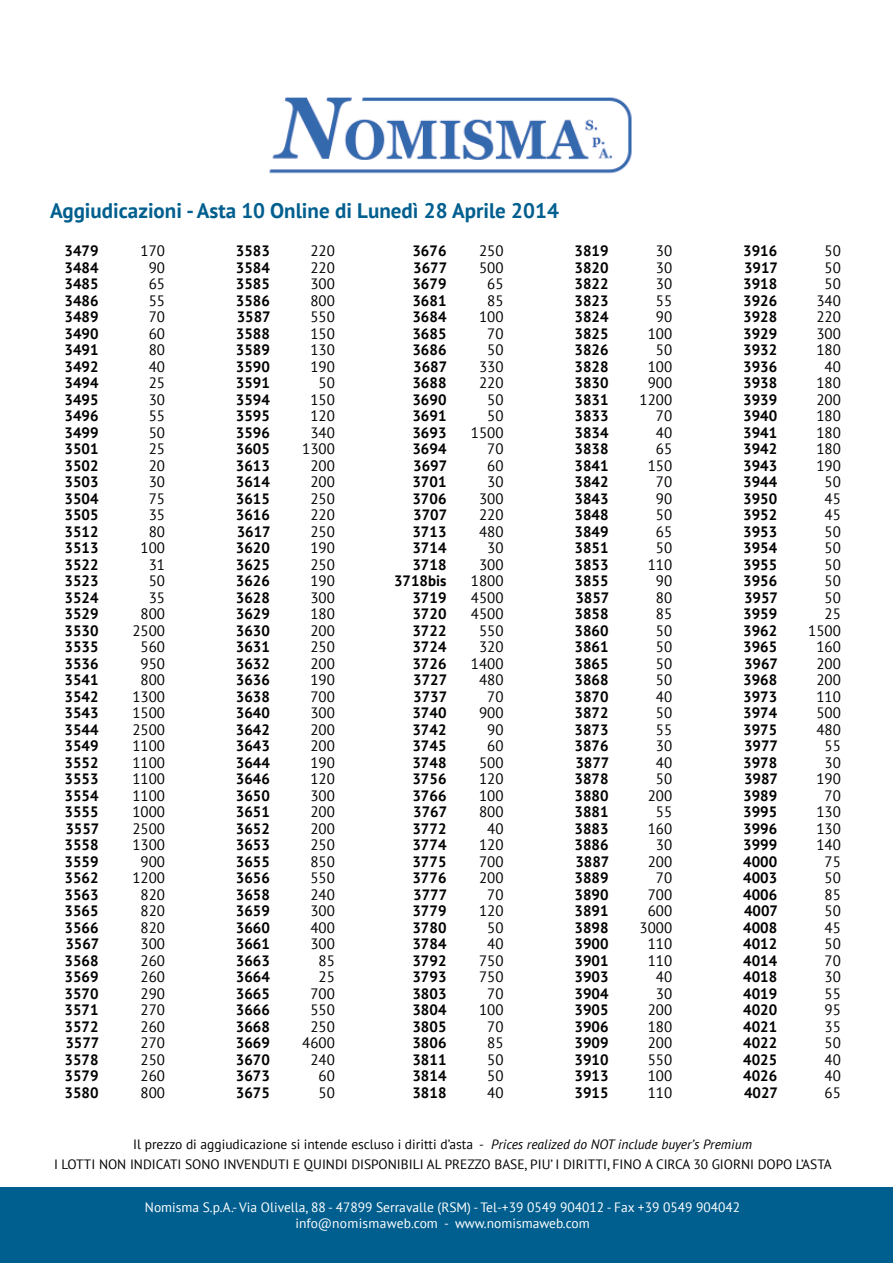
<style>
.page{position:relative;width:893px;height:1263px;background:#fff}
.page>*{position:absolute;margin:0;border:0;box-sizing:border-box;transform-origin:0 0}
.t1{font:700 21px "PT Sans";color:#005f8f}
.t2{font:700 15px/16.5px "PT Sans";color:#000;text-align:justify}
.t3{font:15px/16.5px "PT Sans";color:#000;text-align:right}
.t4{font:13.5px/19.5px "PT Sans";color:#000;text-align:center}
.t5{font:13.5px/16.5px "PT Sans";color:#fff;text-align:center}
.s1{font-style:italic}
</style>
<div class="page">
<div style="left:0;top:1187px;width:893px;height:76px;background:#005f8f"></div>
<img style="left:269px;top:97px;width:363px;height:77px">
<h1 class="t1" style="left:50px;top:197px;width:510px">Aggiudicazioni - Asta 10 Online di Lunedì 28 Aprile 2014</h1>
<p class="t2" style="left:574px;top:242px;width:36px">3819<br>3820<br>3822<br>3823<br>3824<br>3825<br>3826<br>3828<br>3830<br>3831<br>3833<br>3834<br>3838<br>3841<br>3842<br>3843<br>3848<br>3849<br>3851<br>3853<br>3855<br>3857<br>3858<br>3860<br>3861<br>3865<br>3868<br>3870<br>3872<br>3873<br>3876<br>3877<br>3878<br>3880<br>3881<br>3883<br>3886<br>3887<br>3889<br>3890<br>3891<br>3898<br>3900<br>3901<br>3903<br>3904<br>3905<br>3906<br>3909<br>3910<br>3913<br>3915</p>
<p class="t3" style="left:808px;top:242px;width:34px">50<br>50<br>50<br>340<br>220<br>300<br>180<br>40<br>180<br>200<br>180<br>180<br>180<br>190<br>50<br>45<br>45<br>50<br>50<br>50<br>50<br>50<br>25<br>1500<br>160<br>200<br>200<br>110<br>500<br>480<br>55<br>30<br>190<br>70<br>130<br>130<br>140<br>75<br>50<br>85<br>50<br>45<br>50<br>70<br>30<br>55<br>95<br>35<br>50<br>40<br>40<br>65</p>
<p class="t2" style="left:394px;top:242px;width:55px;text-align:right">3676<br>3677<br>3679<br>3681<br>3684<br>3685<br>3686<br>3687<br>3688<br>3690<br>3691<br>3693<br>3694<br>3697<br>3701<br>3706<br>3707<br>3713<br>3714<br>3718<br>3718bis<br>3719<br>3720<br>3722<br>3724<br>3726<br>3727<br>3737<br>3740<br>3742<br>3745<br>3748<br>3756<br>3766<br>3767<br>3772<br>3774<br>3775<br>3776<br>3777<br>3779<br>3780<br>3784<br>3792<br>3793<br>3803<br>3804<br>3805<br>3806<br>3811<br>3814<br>3818</p>
<p class="t3" style="left:640px;top:242px;width:34px">30<br>30<br>30<br>55<br>90<br>100<br>50<br>100<br>900<br>1200<br>70<br>40<br>65<br>150<br>70<br>90<br>50<br>65<br>50<br>110<br>90<br>80<br>85<br>50<br>50<br>50<br>50<br>40<br>50<br>55<br>30<br>40<br>50<br>200<br>55<br>160<br>30<br>200<br>70<br>700<br>600<br>3000<br>110<br>110<br>40<br>30<br>200<br>180<br>200<br>550<br>100<br>110</p>
<p class="t2" style="left:65px;top:242px;width:36px">3479<br>3484<br>3485<br>3486<br>3489<br>3490<br>3491<br>3492<br>3494<br>3495<br>3496<br>3499<br>3501<br>3502<br>3503<br>3504<br>3505<br>3512<br>3513<br>3522<br>3523<br>3524<br>3529<br>3530<br>3535<br>3536<br>3541<br>3542<br>3543<br>3544<br>3549<br>3552<br>3553<br>3554<br>3555<br>3557<br>3558<br>3559<br>3562<br>3563<br>3565<br>3566<br>3567<br>3568<br>3569<br>3570<br>3571<br>3572<br>3577<br>3578<br>3579<br>3580</p>
<p class="t3" style="left:132px;top:242px;width:34px">170<br>90<br>65<br>55<br>70<br>60<br>80<br>40<br>25<br>30<br>55<br>50<br>25<br>20<br>30<br>75<br>35<br>80<br>100<br>31<br>50<br>35<br>800<br>2500<br>560<br>950<br>800<br>1300<br>1500<br>2500<br>1100<br>1100<br>1100<br>1100<br>1000<br>2500<br>1300<br>900<br>1200<br>820<br>820<br>820<br>300<br>260<br>260<br>290<br>270<br>260<br>270<br>250<br>260<br>800</p>
<p class="t2" style="left:236px;top:242px;width:36px">3583<br>3584<br>3585<br>3586<br>3587<br>3588<br>3589<br>3590<br>3591<br>3594<br>3595<br>3596<br>3605<br>3613<br>3614<br>3615<br>3616<br>3617<br>3620<br>3625<br>3626<br>3628<br>3629<br>3630<br>3631<br>3632<br>3636<br>3638<br>3640<br>3642<br>3643<br>3644<br>3646<br>3650<br>3651<br>3652<br>3653<br>3655<br>3656<br>3658<br>3659<br>3660<br>3661<br>3663<br>3664<br>3665<br>3666<br>3668<br>3669<br>3670<br>3673<br>3675</p>
<p class="t3" style="left:302px;top:242px;width:34px">220<br>220<br>300<br>800<br>550<br>150<br>130<br>190<br>50<br>150<br>120<br>340<br>1300<br>200<br>200<br>250<br>220<br>250<br>190<br>250<br>190<br>300<br>180<br>200<br>250<br>200<br>190<br>700<br>300<br>200<br>200<br>190<br>120<br>300<br>200<br>200<br>250<br>850<br>550<br>240<br>300<br>400<br>300<br>85<br>25<br>700<br>550<br>250<br>4600<br>240<br>60<br>50</p>
<p class="t3" style="left:471px;top:242px;width:34px">250<br>500<br>65<br>85<br>100<br>70<br>50<br>330<br>220<br>50<br>50<br>1500<br>70<br>60<br>30<br>300<br>220<br>480<br>30<br>300<br>1800<br>4500<br>4500<br>550<br>320<br>1400<br>480<br>70<br>900<br>90<br>60<br>500<br>120<br>100<br>800<br>40<br>120<br>700<br>200<br>70<br>120<br>50<br>40<br>750<br>750<br>70<br>100<br>70<br>85<br>50<br>50<br>40</p>
<p class="t2" style="left:743px;top:242px;width:36px">3916<br>3917<br>3918<br>3926<br>3928<br>3929<br>3932<br>3936<br>3938<br>3939<br>3940<br>3941<br>3942<br>3943<br>3944<br>3950<br>3952<br>3953<br>3954<br>3955<br>3956<br>3957<br>3959<br>3962<br>3965<br>3967<br>3968<br>3973<br>3974<br>3975<br>3977<br>3978<br>3987<br>3989<br>3995<br>3996<br>3999<br>4000<br>4003<br>4006<br>4007<br>4008<br>4012<br>4014<br>4018<br>4019<br>4020<br>4021<br>4022<br>4025<br>4026<br>4027</p>
<p class="t4" style="left:54px;top:1134px;width:779px">Il prezzo di aggiudicazione si intende escluso i diritti d’asta - <span class="s1">Prices realized do NOT include buyer’s Premium<br></span>I LOTTI NON INDICATI SONO INVENDUTI E QUINDI DISPONIBILI AL PREZZO BASE, PIU’ I DIRITTI, FINO A CIRCA 30 GIORNI DOPO L’ASTA</p>
<p class="t5" style="left:145px;top:1198px;width:597px">Nomisma S.p.A.- Via Olivella, 88 - 47899 Serravalle (RSM) - Tel-+39 0549 904012 - Fax +39 0549 904042 info@nomismaweb.com - www.nomismaweb.com</p>
</div>
